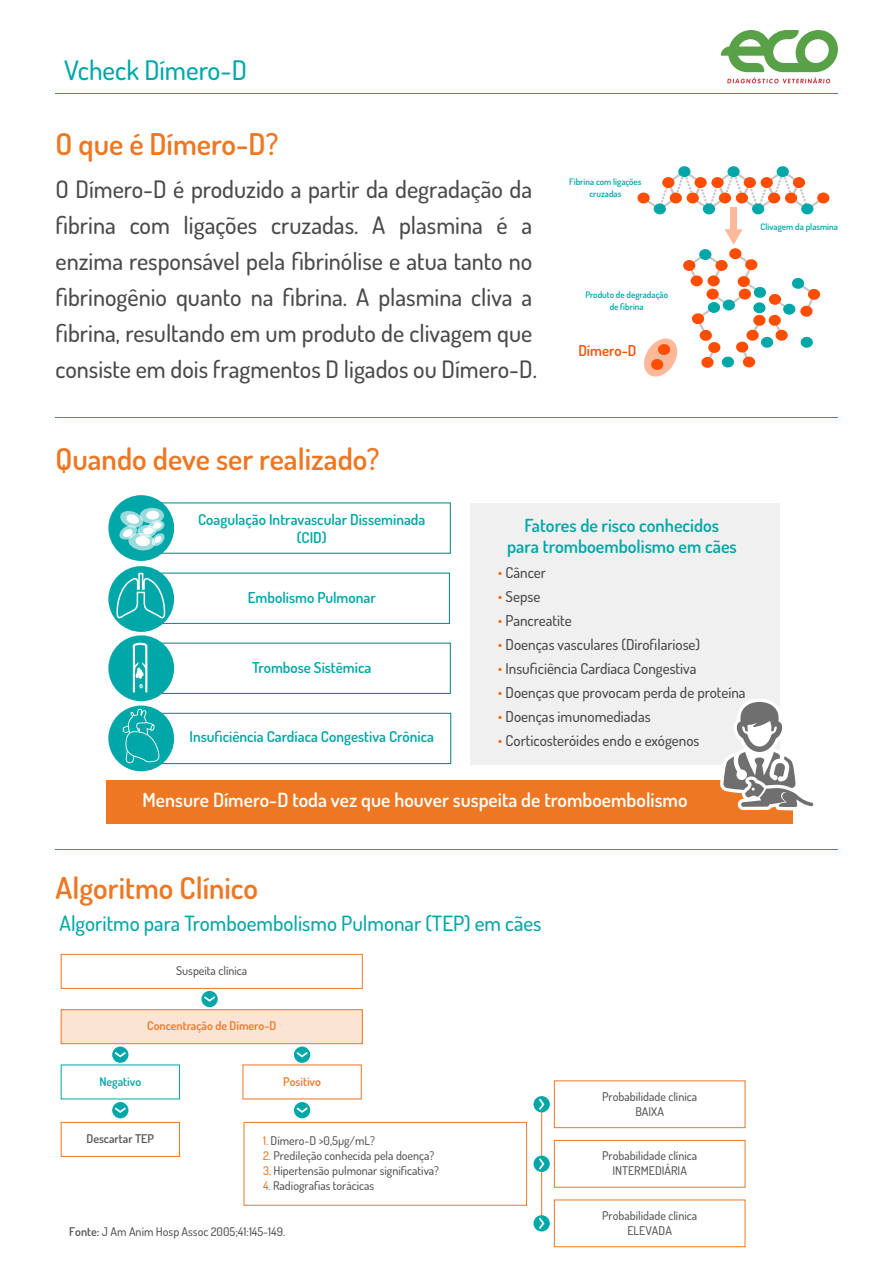
<style>
.page{position:relative;width:893px;height:1276px;background:#fff}
.page>*{position:absolute;margin:0;border:0;box-sizing:border-box;transform-origin:0 0}
.t1{font:600 30px "Dosis";color:#ee7723}
.t2{font:500 27px "Dosis";color:#00a7a8}
.t3{font:500 24px/36px "Dosis";color:#4a4a49}
.t4{font:500 21px "Dosis";color:#00a7a8}
.t5{font:600 19.5px "Dosis";color:#fff}
.t6{font:600 18px/21px "Dosis";color:#00a7a8;text-align:center}
.t7{font:500 15px "Dosis";color:#4a4a49}
.t8{font:600 15px/18px "Dosis";color:#00a7a8;text-align:center}
.t9{font:600 15px "Dosis";color:#ff4d00}
.t10{font:500 12px/15px "Dosis";color:#575756;text-align:center}
.t11{font:600 12px "Dosis";color:#ee7723}
.t12{font:600 12px "Dosis";color:#575756}
.t13{font:600 12px "Dosis";color:#00a7a8}
.t14{font:600 9px/12px "Dosis";color:#00a7a8;text-align:center}
.s1{color:#ee7723}
.s2{font-weight:600}
</style>
<div class="page">
<hr style="left:55px;top:849px;width:783px;height:1px;background:#ff4d00">
<hr style="left:55px;top:417px;width:783px;height:1px;background:#ff4d00">
<svg style="left:644px;top:338px;width:34px;height:39px"></svg>
<div style="left:683px;top:260px;width:12px;height:11px;background:#ff4d00;border-radius:50%"></div>
<div style="left:777px;top:166px;width:12px;height:11px;background:#00a7a8;border-radius:50%"></div>
<div style="left:678px;top:166px;width:12px;height:11px;background:#00a7a8;border-radius:50%"></div>
<svg style="left:727px;top:166px;width:13px;height:11px"></svg>
<div style="left:801px;top:203px;width:12px;height:11px;background:#00a7a8;border-radius:50%"></div>
<div style="left:817px;top:192px;width:12px;height:11px;background:#ff4d00;border-radius:50%"></div>
<div style="left:752px;top:203px;width:12px;height:11px;background:#00a7a8;border-radius:50%"></div>
<div style="left:703px;top:203px;width:12px;height:11px;background:#00a7a8;border-radius:50%"></div>
<svg style="left:643px;top:170px;width:181px;height:41px"></svg>
<div style="left:654px;top:203px;width:12px;height:11px;background:#00a7a8;border-radius:50%"></div>
<div style="left:670px;top:192px;width:12px;height:11px;background:#ff4d00;border-radius:50%"></div>
<div style="left:637px;top:192px;width:13px;height:11px;background:#ff4d00;border-radius:50%"></div>
<div style="left:731px;top:207px;width:6px;height:25px;background:#ffb899"></div>
<svg style="left:688px;top:229px;width:133px;height:139px"></svg>
<div style="left:61px;top:954px;width:302px;height:34px;border:1px solid #ee7723"></div>
<div style="left:61px;top:1009px;width:301px;height:34px;background:#fbe4d3"></div>
<div style="left:61px;top:1009px;width:302px;height:35px;border:1px solid #ee7723"></div>
<div style="left:244px;top:1122px;width:283px;height:83px;border:1px solid #ee7723"></div>
<div style="left:61px;top:1122px;width:119px;height:34px;border:1px solid #ee7723"></div>
<div style="left:201px;top:991px;width:17px;height:16px;background:#00a7a8;border-radius:50%"></div>
<svg style="left:202px;top:994px;width:15px;height:9px"></svg>
<svg style="left:112px;top:1046px;width:16px;height:17px"></svg>
<svg style="left:113px;top:1050px;width:15px;height:8px"></svg>
<div style="left:112px;top:1102px;width:16px;height:16px;background:#00a7a8;border-radius:50%"></div>
<svg style="left:113px;top:1105px;width:15px;height:9px"></svg>
<div style="left:294px;top:1102px;width:16px;height:16px;background:#00a7a8;border-radius:50%"></div>
<svg style="left:295px;top:1105px;width:15px;height:9px"></svg>
<hr style="left:541px;top:1111px;width:1px;height:106px;background:#ee7723">
<div style="left:554px;top:1080px;width:191px;height:48px;border:1px solid #ee7723"></div>
<div style="left:554px;top:1140px;width:191px;height:47px;border:1px solid #ee7723"></div>
<div style="left:554px;top:1199px;width:191px;height:48px;border:1px solid #ee7723"></div>
<svg style="left:533px;top:1096px;width:17px;height:16px"></svg>
<svg style="left:537px;top:1096px;width:8px;height:15px"></svg>
<svg style="left:533px;top:1155px;width:17px;height:17px"></svg>
<svg style="left:537px;top:1156px;width:8px;height:15px"></svg>
<svg style="left:533px;top:1215px;width:17px;height:16px"></svg>
<svg style="left:537px;top:1215px;width:8px;height:16px"></svg>
<svg style="left:294px;top:1046px;width:16px;height:17px"></svg>
<svg style="left:295px;top:1050px;width:15px;height:8px"></svg>
<hr style="left:55px;top:93px;width:783px;height:1px;background:#00a7a8">
<svg style="left:721px;top:30px;width:117px;height:53px"></svg>
<div style="left:106px;top:780px;width:687px;height:43px;background:#ee7723"></div>
<div style="left:153px;top:713px;width:298px;height:51px;border:1px solid #00837b"></div>
<div style="left:108px;top:705px;width:66px;height:66px;background:#00a7a8;border-radius:50%"></div>
<svg style="left:121px;top:709px;width:40px;height:54px"></svg>
<div style="left:152px;top:643px;width:299px;height:51px;border:1px solid #00837b"></div>
<div style="left:108px;top:635px;width:66px;height:66px;background:#00a7a8;border-radius:50%"></div>
<svg style="left:132px;top:642px;width:16px;height:51px"></svg>
<div style="left:151px;top:573px;width:299px;height:51px;border:1px solid #00837b"></div>
<div style="left:108px;top:566px;width:66px;height:66px;background:#00a7a8;border-radius:50%"></div>
<svg style="left:116px;top:572px;width:51px;height:49px"></svg>
<div style="left:108px;top:495px;width:66px;height:66px;background:#00a7a8;border-radius:50%"></div>
<svg style="left:119px;top:510px;width:46px;height:41px"></svg>
<svg style="left:140px;top:508px;width:24px;height:15px"></svg>
<div style="left:146px;top:510px;width:13px;height:9px;background:#fff;border-radius:50%"></div>
<div style="left:471px;top:503px;width:309px;height:261px;background:#f0f0f0"></div>
<svg style="left:720px;top:699px;width:94px;height:111px"></svg>
<p class="t2" style="left:64px;top:53px;width:184px">Vcheck Dímero-D</p>
<p class="t1" style="left:56px;top:124px;width:224px">O que é Dímero-D?</p>
<p class="t3" style="left:56px;top:171px;width:483px">O Dímero-D é produzido a partir da degradação da fibrina com ligações cruzadas. A plasmina é a enzima responsável pela fibrinólise e atua tanto no fibrinogênio quanto na fibrina. A plasmina cliva a fibrina, resultando em um produto de clivagem que consiste em dois fragmentos D ligados ou Dímero-D.</p>
<p class="t14" style="left:569px;top:175px;width:74px">Fibrina com ligações cruzadas</p>
<p class="t14" style="left:585px;top:288px;width:84px">Produto de degradação de fibrina</p>
<p class="t9" style="left:578px;top:341px;width:60px">Dímero-D</p>
<p class="t14" style="left:761px;top:220px;width:79px">Clivagem da plasmina</p>
<p class="t1" style="left:56px;top:439px;width:325px">Quando deve ser realizado?</p>
<p class="t8" style="left:198px;top:510px;width:229px">Coagulação Intravascular Disseminada (CID)</p>
<p class="t8" style="left:248px;top:588px;width:130px">Embolismo Pulmonar</p>
<p class="t8" style="left:252px;top:658px;width:121px">Trombose Sistêmica</p>
<p class="t8" style="left:190px;top:727px;width:246px">Insuficiência Cardíaca Congestiva Crônica</p>
<p class="t6" style="left:507px;top:514px;width:231px">Fatores de risco conhecidos para tromboembolismo em cães</p>
<p class="t7" style="left:498px;top:563px;width:50px"><span class="s1">•</span> Câncer</p>
<p class="t7" style="left:498px;top:587px;width:44px"><span class="s1">•</span> Sepse</p>
<p class="t7" style="left:498px;top:611px;width:75px"><span class="s1">•</span> Pancreatite</p>
<p class="t7" style="left:498px;top:635px;width:204px"><span class="s1">•</span> Doenças vasculares (Dirofilariose)</p>
<p class="t7" style="left:498px;top:659px;width:200px"><span class="s1">•</span> Insuficiência Cardíaca Congestiva</p>
<p class="t7" style="left:498px;top:683px;width:249px"><span class="s1">•</span> Doenças que provocam perda de proteína</p>
<p class="t7" style="left:498px;top:707px;width:154px"><span class="s1">•</span> Doenças imunomediadas</p>
<p class="t7" style="left:498px;top:731px;width:203px"><span class="s1">•</span> Corticosteróides endo e exógenos</p>
<p class="t5" style="left:143px;top:787px;width:546px">Mensure Dímero-D toda vez que houver suspeita de tromboembolismo</p>
<p class="t1" style="left:56px;top:868px;width:204px">Algoritmo Clínico</p>
<p class="t4" style="left:59px;top:910px;width:483px">Algoritmo para Tromboembolismo Pulmonar (TEP) em cães</p>
<p class="t10" style="left:176px;top:963px;width:73px">Suspeita clínica</p>
<p class="t11" style="left:147px;top:1018px;width:130px">Concentração de Dímero-D</p>
<p class="t13" style="left:99px;top:1073px;width:43px">Negativo</p>
<p class="t11" style="left:283px;top:1073px;width:39px">Positivo</p>
<p class="t12" style="left:87px;top:1131px;width:69px">Descartar TEP</p>
<p class="t10" style="left:263px;top:1133px;width:114px"><span class="s1">1.</span> Dímero-D &gt;0,5µg/mL?</p>
<p class="t10" style="left:263px;top:1148px;width:173px"><span class="s1">2.</span> Predileção conhecida pela doença?</p>
<p class="t10" style="left:263px;top:1163px;width:178px"><span class="s1">3.</span> Hipertensão pulmonar significativa?</p>
<p class="t10" style="left:263px;top:1178px;width:113px"><span class="s1">4.</span> Radiografias torácicas</p>
<p class="t10" style="left:69px;top:1224px;width:217px"><span class="s2">Fonte:</span> J Am Anim Hosp Assoc 2005;41:145-149.</p>
<p class="t10" style="left:602px;top:1088px;width:97px">Probabilidade clínica<br>BAIXA</p>
<p class="t10" style="left:602px;top:1148px;width:97px">Probabilidade clínica<br>INTERMEDIÁRIA</p>
<p class="t10" style="left:602px;top:1207px;width:97px">Probabilidade clínica<br>ELEVADA</p>
</div>
